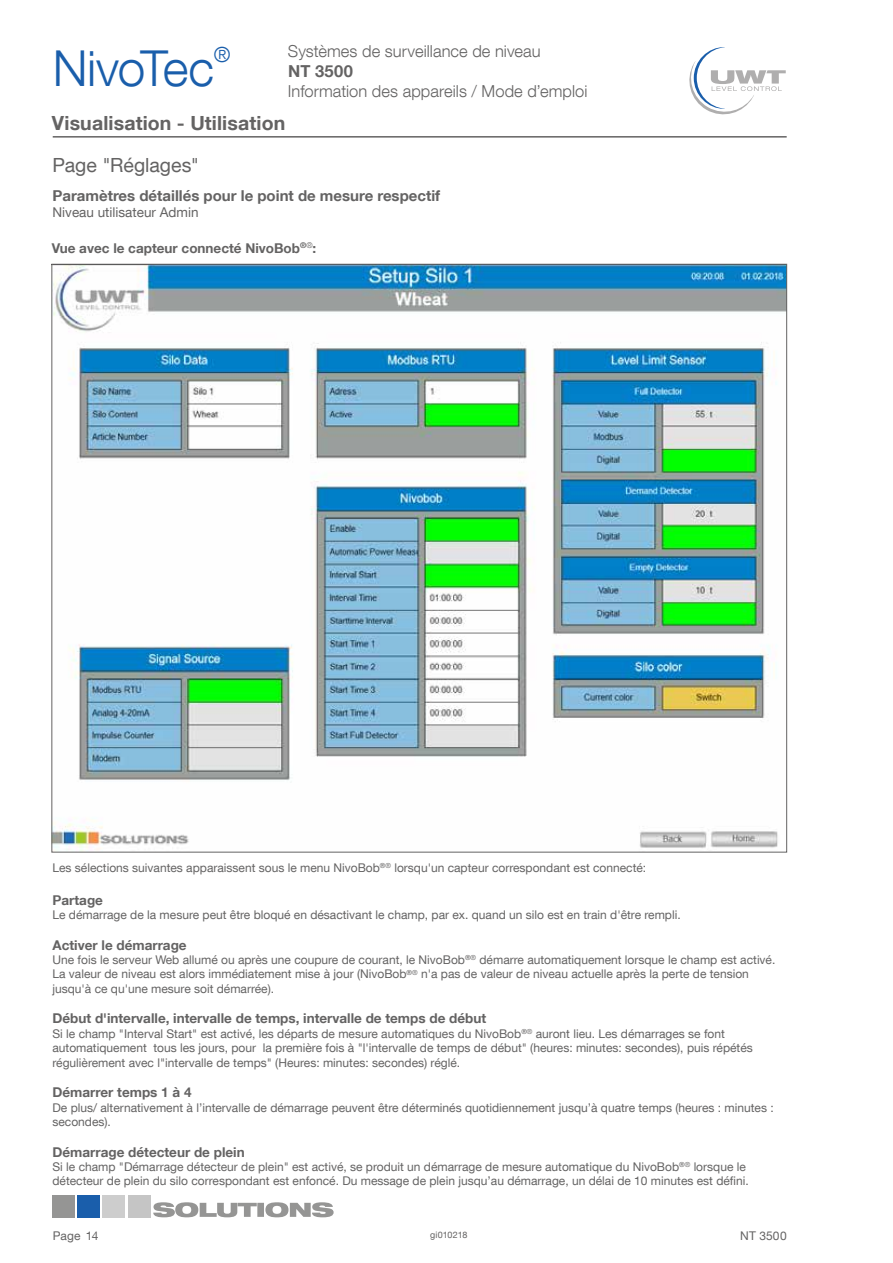
<style>
.page{position:relative;width:893px;height:1263px;background:#fff}
.page>*{position:absolute;margin:0;border:0;box-sizing:border-box;transform-origin:0 0}
.t1{font:300 49.5px "Helvetica Neue LT Com";letter-spacing:-.015em;color:#1a5eab}
.t2{font:300 20.85px "Helvetica Neue LT Com";color:#1a5eab}
.t3{font:700 19.5px "Helvetica Neue LT Com";letter-spacing:.005em;color:#646363}
.t4{font:19.5px "Helvetica Neue LT Com";color:#646363}
.t5{font:300 16.5px "Helvetica Neue LT Com";letter-spacing:.005em;color:#646363}
.t6{font:700 16.5px "Helvetica Neue LT Com";letter-spacing:.025em;color:#646363}
.t7{font:700 15px "Helvetica Neue LT Com";color:#646363}
.t8{font:700 13.5px "Helvetica Neue LT Com";color:#646363}
.t9{font:13.5px "Helvetica Neue LT Com";color:#646363}
.t10{font:12px/14.4px "Helvetica Neue LT Com";color:#646363}
.t11{font:9px "Helvetica Neue LT Com";color:#646363}
</style>
<div class="page">
<svg style="left:689px;top:47px;width:97px;height:68px"></svg>
<div style="left:53px;top:1195px;width:22px;height:22px;background:#959594"></div>
<div style="left:78px;top:1195px;width:22px;height:22px;background:#1a5eab"></div>
<div style="left:103px;top:1195px;width:22px;height:22px;background:#cdcdcd"></div>
<div style="left:128px;top:1195px;width:22px;height:22px;background:#c5c5c5"></div>
<svg style="left:153px;top:1202px;width:181px;height:15px"></svg>
<img style="left:53px;top:266px;width:732px;height:584px">
<hr style="left:53px;top:136px;width:734px;height:2px;background:#646363">
<h1 class="t1" style="left:53px;top:38px;width:163px">NivoTec</h1>
<h2 class="t2" style="left:214px;top:42px;width:18px">®</h2>
<h3 class="t5" style="left:288px;top:41px;width:254px">Systèmes de surveillance de niveau</h3>
<h3 class="t6" style="left:288px;top:61px;width:67px">NT 3500</h3>
<h3 class="t5" style="left:288px;top:81px;width:301px">Information des appareils / Mode d’emploi</h3>
<h3 class="t3" style="left:52px;top:111px;width:235px">Visualisation - Utilisation</h3>
<h3 class="t4" style="left:53px;top:153px;width:148px">Page "Réglages"</h3>
<p class="t7" style="left:53px;top:186px;width:389px">Paramètres détaillés pour le point de mesure respectif</p>
<p class="t9" style="left:53px;top:204px;width:148px">Niveau utilisateur Admin</p>
<p class="t8" style="left:52px;top:240px;width:266px">Vue avec le capteur connecté NivoBob<sup>®</sup><sup>®</sup>:</p>
<p class="t10" style="left:53px;top:860px;width:595px">Les sélections suivantes apparaissent sous le menu NivoBob<sup>®</sup><sup>®</sup> lorsqu'un capteur correspondant est connecté:</p>
<p class="t8" style="left:53px;top:891px;width:52px">Partage</p>
<p class="t10" style="left:53px;top:907px;width:630px">Le démarrage de la mesure peut être bloqué en désactivant le champ, par ex. quand un silo est en train d'être rempli.</p>
<p class="t8" style="left:53px;top:936px;width:136px">Activer le démarrage</p>
<p class="t10" style="left:53px;top:952px;width:724px">Une fois le serveur Web allumé ou après une coupure de courant, le NivoBob<sup>®</sup><sup>®</sup> démarre automatiquement lorsque le champ est activé.<br>La valeur de niveau est alors immédiatement mise à jour (NivoBob<sup>®</sup><sup>®</sup> n'a pas de valeur de niveau actuelle après la perte de tension jusqu'à ce qu'une mesure soit démarrée).</p>
<p class="t8" style="left:53px;top:1010px;width:435px">Début d'intervalle, intervalle de temps, intervalle de temps de début</p>
<p class="t10" style="left:53px;top:1026px;width:702px">Si le champ "Interval Start" est activé, les départs de mesure automatiques du NivoBob<sup>®</sup><sup>®</sup> auront lieu. Les démarrages se font automatiquement tous les jours, pour la première fois à "l'intervalle de temps de début" (heures: minutes: secondes), puis répétés régulièrement avec l"intervalle de temps" (Heures: minutes: secondes) réglé.</p>
<p class="t8" style="left:53px;top:1084px;width:140px">Démarrer temps 1 à 4</p>
<p class="t10" style="left:53px;top:1100px;width:723px">De plus/ alternativement à l’intervalle de démarrage peuvent être déterminés quotidiennement jusqu’à quatre temps (heures : minutes : secondes).</p>
<p class="t8" style="left:53px;top:1143px;width:194px">Démarrage détecteur de plein</p>
<p class="t10" style="left:53px;top:1159px;width:698px">Si le champ "Démarrage détecteur de plein" est activé, se produit un démarrage de mesure automatique du NivoBob<sup>®</sup><sup>®</sup> lorsque le détecteur de plein du silo correspondant est enfoncé. Du message de plein jusqu’au démarrage, un délai de 10 minutes est défini.</p>
<p class="t10" style="left:53px;top:1228px;width:47px">Page 14</p>
<p class="t11" style="left:430px;top:1229px;width:39px">gi010218</p>
<p class="t10" style="left:740px;top:1228px;width:48px">NT 3500</p>
</div>
